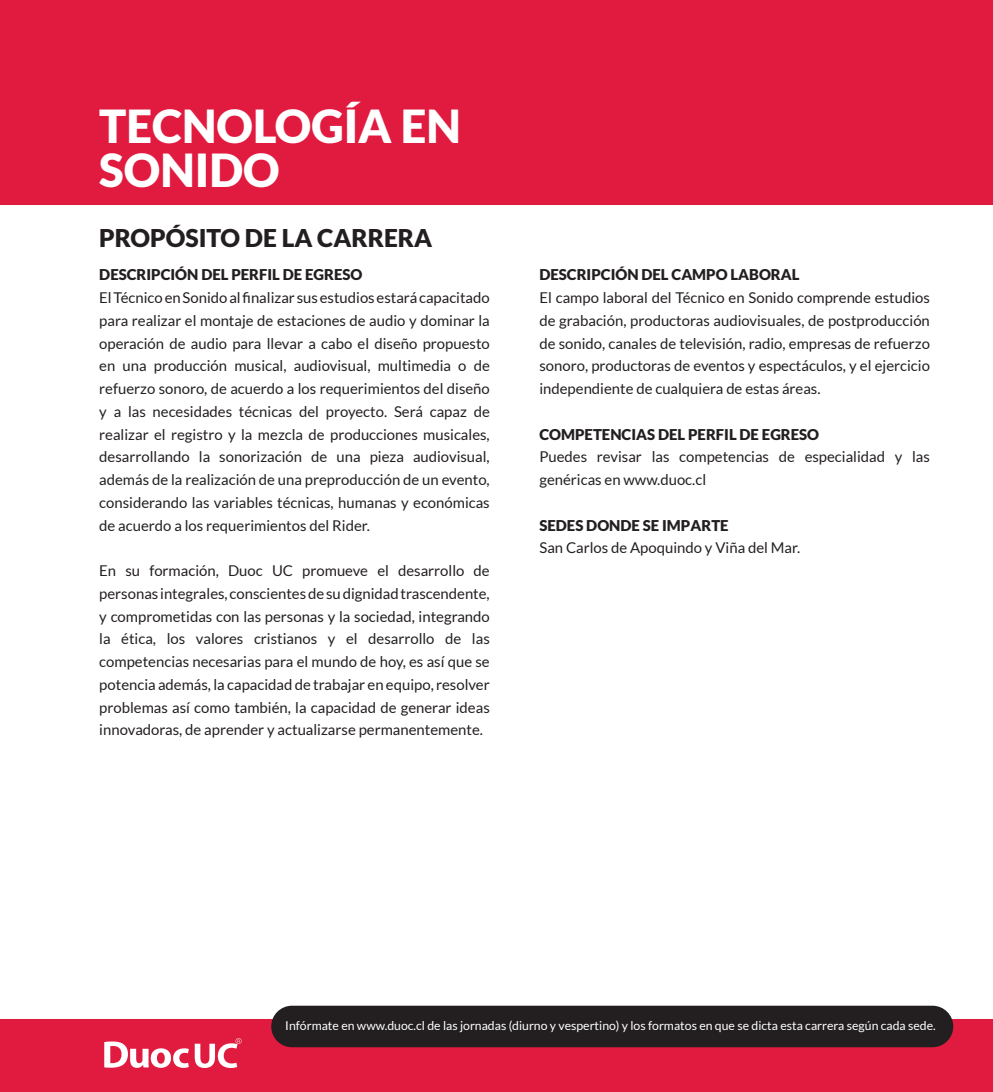
<style>
.page{position:relative;width:993px;height:1092px;background:#fff}
.page>*{position:absolute;margin:0;border:0;box-sizing:border-box;transform-origin:0 0}
.t1{font:900 45.5px/43.8px "Lato";color:#fff}
.t2{font:900 24.5px "Lato";color:#231f20}
.t3{font:14.88px/22.8px "Lato";color:#231f20;text-align:justify}
.t4{font:900 14.88px "Lato";color:#231f20}
.t5{font:12.25px "Lato";color:#fff}
</style>
<div class="page">
<div style="left:0;top:1019px;width:992px;height:72px;background:#e11b3f"></div>
<div style="left:271px;top:1005px;width:681px;height:42px;background:#231f20;border-radius:21px"></div>
<div style="left:0;top:0;width:992px;height:204px;background:#e11b3f"></div>
<svg style="left:104px;top:1041px;width:85px;height:26px"></svg>
<svg style="left:195px;top:1038px;width:46px;height:29px"></svg>
<p class="t1" style="left:99px;top:104px;width:363px">TECNOLOGÍA EN<br>SONIDO</p>
<h2 class="t2" style="left:99px;top:224px;width:334px">PROPÓSITO DE LA CARRERA</h2>
<p class="t4" style="left:99px;top:266px;width:264px">DESCRIPCIÓN DEL PERFIL DE EGRESO</p>
<p class="t3" style="left:99px;top:286px;width:392px">El Técnico en Sonido al finalizar sus estudios estará capacitado para realizar el montaje de estaciones de audio y dominar la operación de audio para llevar a cabo el diseño propuesto en una producción musical, audiovisual, multimedia o de refuerzo sonoro, de acuerdo a los requerimientos del diseño y a las necesidades técnicas del proyecto. Será capaz de realizar el registro y la mezcla de producciones musicales, desarrollando la sonorización de una pieza audiovisual, además de la realización de una preproducción de un evento, considerando las variables técnicas, humanas y económicas de acuerdo a los requerimientos del Rider.</p>
<p class="t3" style="left:99px;top:559px;width:392px">En su formación, Duoc UC promueve el desarrollo de personas integrales, conscientes de su dignidad trascendente, y comprometidas con las personas y la sociedad, integrando la ética, los valores cristianos y el desarrollo de las competencias necesarias para el mundo de hoy, es así que se potencia además, la capacidad de trabajar en equipo, resolver problemas así como también, la capacidad de generar ideas innovadoras, de aprender y actualizarse permanentemente.</p>
<p class="t4" style="left:539px;top:266px;width:261px">DESCRIPCIÓN DEL CAMPO LABORAL</p>
<p class="t3" style="left:539px;top:286px;width:392px">El campo laboral del Técnico en Sonido comprende estudios de grabación, productoras audiovisuales, de postproducción de sonido, canales de televisión, radio, empresas de refuerzo sonoro, productoras de eventos y espectáculos, y el ejercicio independiente de cualquiera de estas áreas.</p>
<p class="t4" style="left:539px;top:425px;width:281px">COMPETENCIAS DEL PERFIL DE EGRESO</p>
<p class="t3" style="left:539px;top:445px;width:392px">Puedes revisar las competencias de especialidad y las genéricas en www.duoc.cl</p>
<p class="t4" style="left:539px;top:516px;width:191px">SEDES DONDE SE IMPARTE</p>
<p class="t3" style="left:539px;top:536px;width:262px">San Carlos de Apoquindo y Viña del Mar.</p>
<p class="t5" style="left:285px;top:1019px;width:652px">Infórmate en www.duoc.cl de las jornadas (diurno y vespertino) y los formatos en que se dicta esta carrera según cada sede.</p>
</div>
